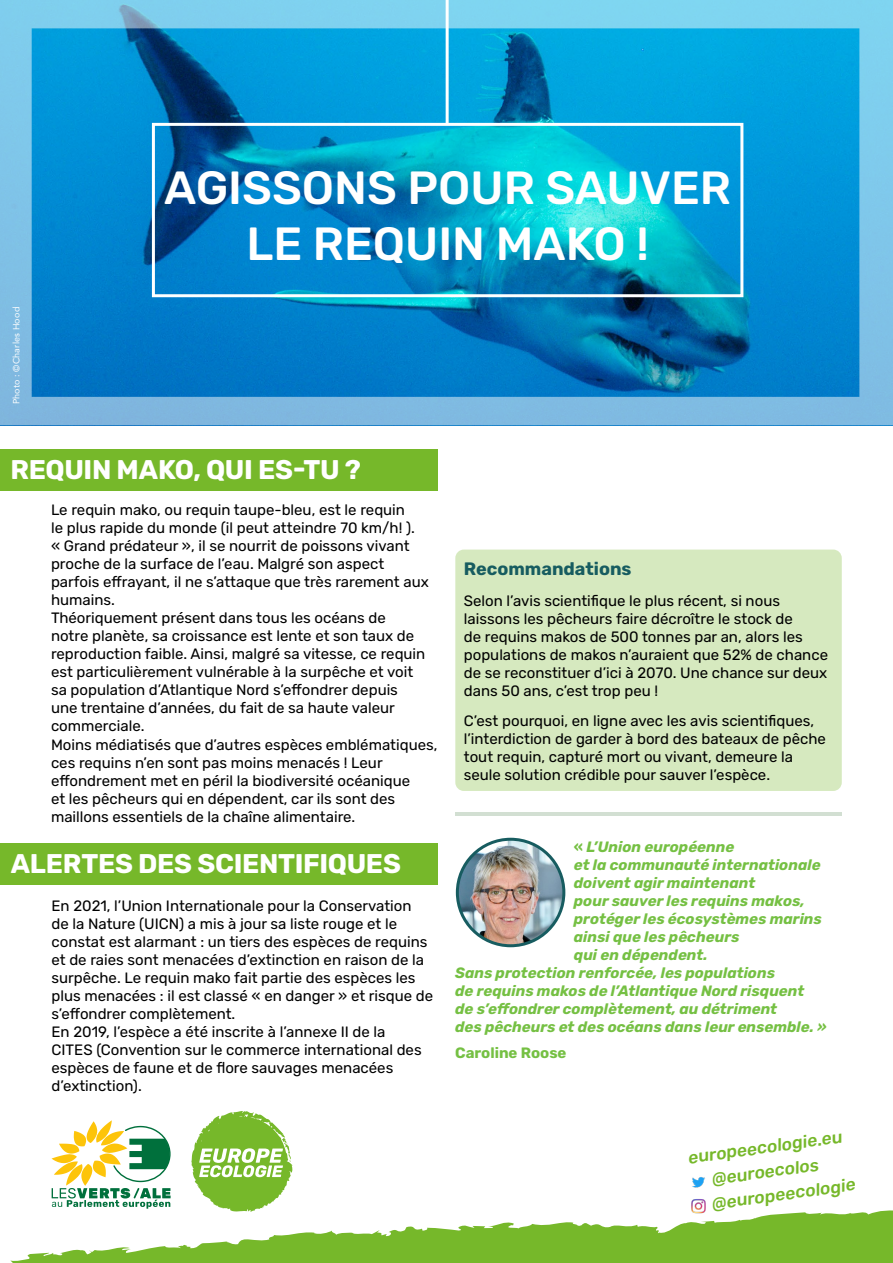
<style>
.page{position:relative;width:893px;height:1263px;background:#fff}
.page>*{position:absolute;margin:0;border:0;box-sizing:border-box;transform-origin:0 0}
.t1{font:500 46.5px/55.8px "Rubik";color:#fff;text-align:center}
.t2{font:700 27px "Rubik";letter-spacing:-.01em;color:#fff}
.t3{font:700 18px "Rubik";color:#175c60}
.t4{font:500 17.55px/24.5px "Rubik";color:#76b82a}
.t5{font:15px/18px "Rubik";color:#000}
.t6{font:italic 700 15px "Rubik";color:#75c043}
.t7{font:700 15px "Rubik";color:#75c043}
.t8{font:9px "Avenir";letter-spacing:.025em;color:#fff}
.s1{font-style:normal}
</style>
<div class="page">
<div style="left:0;top:449px;width:437px;height:42px;background:#76b82a"></div>
<svg style="left:191px;top:1111px;width:102px;height:99px"></svg>
<svg style="left:52px;top:1120px;width:119px;height:88px"></svg>
<svg style="left:10px;top:1210px;width:883px;height:53px"></svg>
<svg style="left:270px;top:1219px;width:623px;height:44px;background:#8ac24a"></svg>
<img style="left:692px;top:1177px;width:13px;height:11px">
<img style="left:688px;top:1199px;width:20px;height:15px">
<svg style="left:0;top:0;width:893px;height:425px;background:#1997cf"></svg>
<hr style="left:455px;top:812px;width:387px;height:3px;background:#d2dfd2">
<div style="left:0;top:843px;width:438px;height:42px;background:#76b82a"></div>
<div style="left:455px;top:549px;width:387px;height:242px;background:#d6e9bf;border-radius:9px"></div>
<img style="left:457px;top:839px;width:107px;height:107px;border-radius:53px">
<div style="left:456px;top:838px;width:109px;height:109px;border:3px solid #175c60;border-radius:50%"></div>
<p class="t8" style="left:9px;top:404px;width:99px;rotate:-90deg">Photo : ©Charles Hood</p>
<h1 class="t1" style="left:164px;top:161px;width:569px">AGISSONS POUR SAUVER<br>LE REQUIN MAKO !</h1>
<h2 class="t2" style="left:11px;top:454px;width:352px">REQUIN MAKO, QUI ES-TU ?</h2>
<p class="t5" style="left:51px;top:502px;width:388px">Le requin mako, ou requin taupe-bleu, est le requin<br>le plus rapide du monde (il peut atteindre 70 km/h! ).<br>« Grand prédateur », il se nourrit de poissons vivant proche de la surface de l’eau. Malgré son aspect<br>parfois effrayant, il ne s’attaque que très rarement aux humains.<br>Théoriquement présent dans tous les océans de<br>notre planète, sa croissance est lente et son taux de reproduction faible. Ainsi, malgré sa vitesse, ce requin est particulièrement vulnérable à la surpêche et voit<br>sa population d’Atlantique Nord s’effondrer depuis<br>une trentaine d’années, du fait de sa haute valeur commerciale.<br>Moins médiatisés que d’autres espèces emblématiques, ces requins n’en sont pas moins menacés ! Leur effondrement met en péril la biodiversité océanique<br>et les pêcheurs qui en dépendent, car ils sont des maillons essentiels de la chaîne alimentaire.</p>
<h2 class="t2" style="left:11px;top:848px;width:392px">ALERTES DES SCIENTIFIQUES</h2>
<p class="t5" style="left:51px;top:897px;width:383px">En 2021, l’Union Internationale pour la Conservation<br>de la Nature (UICN) a mis à jour sa liste rouge et le constat est alarmant : un tiers des espèces de requins et de raies sont menacées d’extinction en raison de la surpêche. Le requin mako fait partie des espèces les plus menacées : il est classé « en danger » et risque de s’effondrer complètement.<br>En 2019, l’espèce a été inscrite à l’annexe II de la<br>CITES (Convention sur le commerce international des espèces de faune et de flore sauvages menacées d’extinction).</p>
<p class="t3" style="left:464px;top:558px;width:169px">Recommandations</p>
<p class="t5" style="left:464px;top:592px;width:366px">Selon l’avis scientifique le plus récent, si nous laissons les pêcheurs faire décroître le stock de<br>de requins makos de 500 tonnes par an, alors les populations de makos n’auraient que 52% de chance de se reconstituer d’ici à 2070. Une chance sur deux dans 50 ans, c’est trop peu !</p>
<p class="t5" style="left:464px;top:713px;width:364px">C’est pourquoi, en ligne avec les avis scientifiques, l’interdiction de garder à bord des bateaux de pêche tout requin, capturé mort ou vivant, demeure la seule solution crédible pour sauver l’espèce.</p>
<p class="t6" style="left:574px;top:838px;width:162px"><span class="s1">«</span> L’Union européenne</p>
<p class="t6" style="left:574px;top:856px;width:248px">et la communauté internationale</p>
<p class="t6" style="left:574px;top:874px;width:183px">doivent agir maintenant</p>
<p class="t6" style="left:574px;top:892px;width:232px">pour sauver les requins makos,</p>
<p class="t6" style="left:574px;top:910px;width:250px">protéger les écosystèmes marins</p>
<p class="t6" style="left:574px;top:928px;width:167px">ainsi que les pêcheurs</p>
<p class="t6" style="left:574px;top:946px;width:135px">qui en dépendent.</p>
<p class="t6" style="left:455px;top:964px;width:321px">Sans protection renforcée, les populations</p>
<p class="t6" style="left:455px;top:982px;width:351px">de requins makos de l’Atlantique Nord risquent</p>
<p class="t6" style="left:455px;top:1000px;width:323px">de s’effondrer complètement, au détriment</p>
<p class="t6" style="left:455px;top:1018px;width:373px">des pêcheurs et des océans dans leur ensemble. »</p>
<p class="t7" style="left:455px;top:1044px;width:113px">Caroline Roose</p>
<p class="t4" style="left:703px;top:1144px;width:146px;text-indent:-17px;rotate:-8deg">europeecologie.eu @euroecolos @europeecologie</p>
</div>
